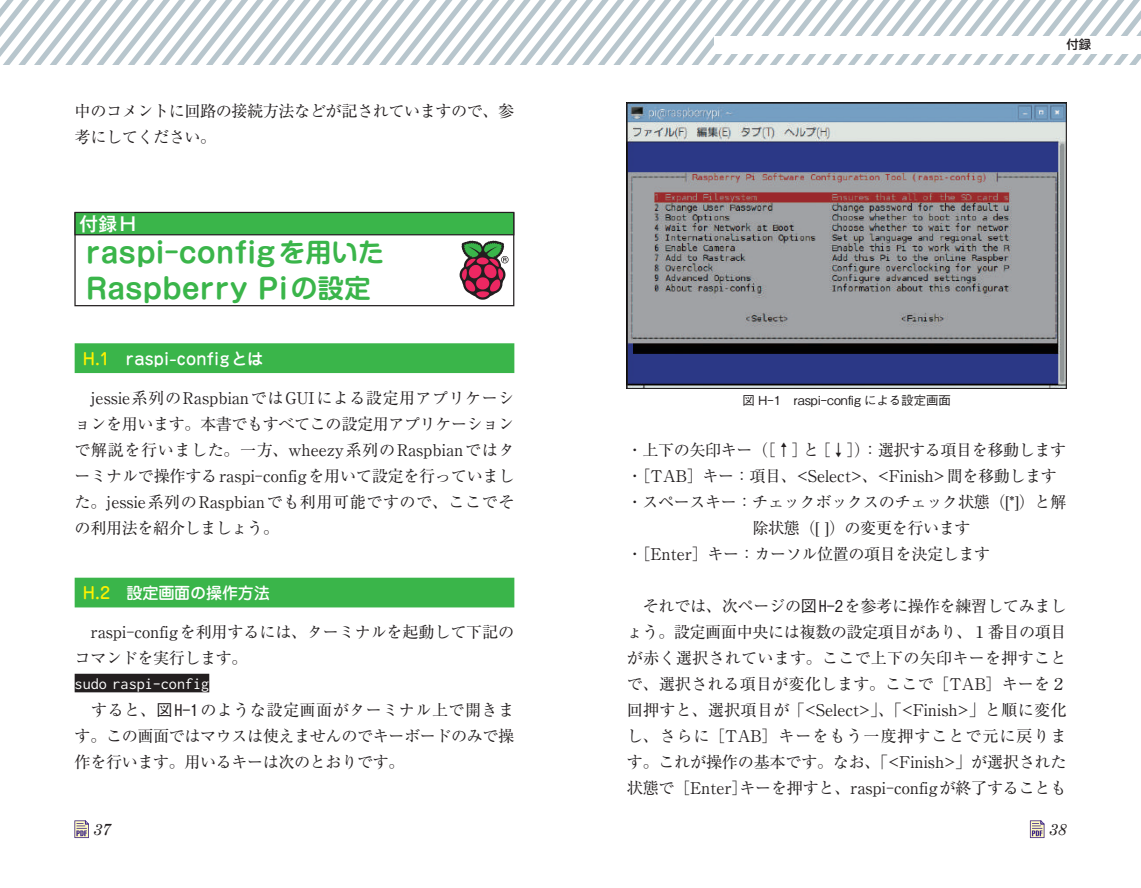
<style>
.page{position:relative;width:1141px;height:888px;background:#fff}
.page>*{position:absolute;margin:0;border:0;box-sizing:border-box;transform-origin:0 0}
.t1{font:700 27.65px/36.1px "Shin M Go Pro De";letter-spacing:.01em;color:#3ab54a}
.t2{font:500 18.55px "Gothic MB101 Pr 5";color:#fff}
.t3{font:16.1px/26.1px "Ryumin Pr 5";letter-spacing:-.025em;color:#231f20;text-align:justify}
.t4{font:16.1px "Ryumin Pr 5";color:#231f20}
.t5{font:500 16.1px "Jun 34 Pro";letter-spacing:.01em;color:#fff}
.t6{font:16.1px "Inconsolata";color:#fff}
.t7{font:500 16.1px "Jun 34 Pro";letter-spacing:-.01em;color:#fff}
.t8{font:italic 16.1px "Century Schoolbook";color:#231f20}
.t9{font:500 12.42px "Gothic BBB Pr 5";color:#231f20}
.t10{font:500 12.42px "Shin M Go Pro";color:#231f20}
.s1{font-size:26.07px}
.s2{color:#fff101}
.s3{font-family:"Gothic BBB Pr 5";font-weight:500}
</style>
<div class="page">
<svg style="left:0;top:0;width:1141px;height:64px"></svg>
<div style="left:714px;top:36px;width:427px;height:17px;background:#fff"></div>
<svg style="left:74px;top:820px;width:15px;height:18px"></svg>
<img style="left:629px;top:105px;width:436px;height:282px">
<div style="left:627px;top:103px;width:440px;height:286px;border:1px solid #231f20"></div>
<svg style="left:1030px;top:820px;width:14px;height:18px"></svg>
<div style="left:75px;top:343px;width:439px;height:30px;background:#3ab54a"></div>
<div style="left:75px;top:578px;width:439px;height:29px;background:#3ab54a"></div>
<div style="left:75px;top:674px;width:134px;height:18px;background:#231f20"></div>
<svg style="left:74px;top:212px;width:441px;height:95px"></svg>
<div style="left:74px;top:212px;width:440px;height:23px;background:#3ab54a;border:1px solid #231f20"></div>
<p class="t3" style="left:75px;top:97px;width:441px">中のコメントに回路の接続方法などが記されていますので、参考にしてください。</p>
<p class="t2" style="left:79px;top:208px;width:58px">付録H</p>
<h1 class="t1" style="left:86px;top:231px;width:300px">raspi-config<span class="s1">を用いた<br></span>Raspberry Pi<span class="s1">の設定</span></h1>
<p class="t5" style="left:83px;top:346px;width:182px"><span class="s2">H.1</span>　raspi-configとは</p>
<p class="t3" style="left:75px;top:383px;width:441px">　jessie系列のRaspbianではGUIによる設定用アプリケーションを用います。本書でもすべてこの設定用アプリケーションで解説を行いました。一方、wheezy系列のRaspbianではターミナルで操作するraspi-configを用いて設定を行っていました。jessie系列のRaspbianでも利用可能ですので、ここでその利用法を紹介しましょう。</p>
<p class="t7" style="left:83px;top:580px;width:189px"><span class="s2">H.2</span>　設定画面の操作方法</p>
<p class="t3" style="left:75px;top:618px;width:441px">　raspi-configを利用するには、ターミナルを起動して下記のコマンドを実行します。</p>
<p class="t6" style="left:75px;top:676px;width:136px">sudo raspi-config</p>
<p class="t3" style="left:75px;top:696px;width:441px">　すると、<span class="s3">図H-1</span>のような設定画面がターミナル上で開きます。この画面ではマウスは使えませんのでキーボードのみで操作を行います。用いるキーは次のとおりです。</p>
<p class="t8" style="left:93px;top:819px;width:19px">37</p>
<p class="t10" style="left:1067px;top:35px;width:26px">付録</p>
<p class="t9" style="left:743px;top:390px;width:210px">図 H-1　raspi-config による設定画面</p>
<p class="t3" style="left:627px;top:436px;width:441px">・上下の矢印キー（［↑］と［↓］）：選択する項目を移動します</p>
<p class="t4" style="left:627px;top:463px;width:432px">・［TAB］キー：項目、&lt;Select&gt;、&lt;Finish&gt;間を移動します</p>
<p class="t3" style="left:627px;top:488px;width:441px">・スペースキー：チェックボックスのチェック状態（[*]）と解</p>
<p class="t3" style="left:752px;top:514px;width:220px">除状態（[ ]）の変更を行います</p>
<p class="t3" style="left:627px;top:540px;width:365px">・［Enter］キー：カーソル位置の項目を決定します</p>
<p class="t3" style="left:627px;top:592px;width:441px">　それでは、次ページの<span class="s3">図H-2</span>を参考に操作を練習してみましょう。設定画面中央には複数の設定項目があり、１番目の項目が赤く選択されています。ここで上下の矢印キーを押すことで、選択される項目が変化します。ここで［TAB］キーを２回押すと、選択項目が「&lt;Select&gt;」、「&lt;Finish&gt;」と順に変化し、さらに［TAB］キーをもう一度押すことで元に戻ります。これが操作の基本です。なお、「&lt;Finish&gt;」が選択された状態で［Enter］キーを押すと、raspi-configが終了することも</p>
<p class="t8" style="left:1049px;top:819px;width:19px">38</p>
</div>
